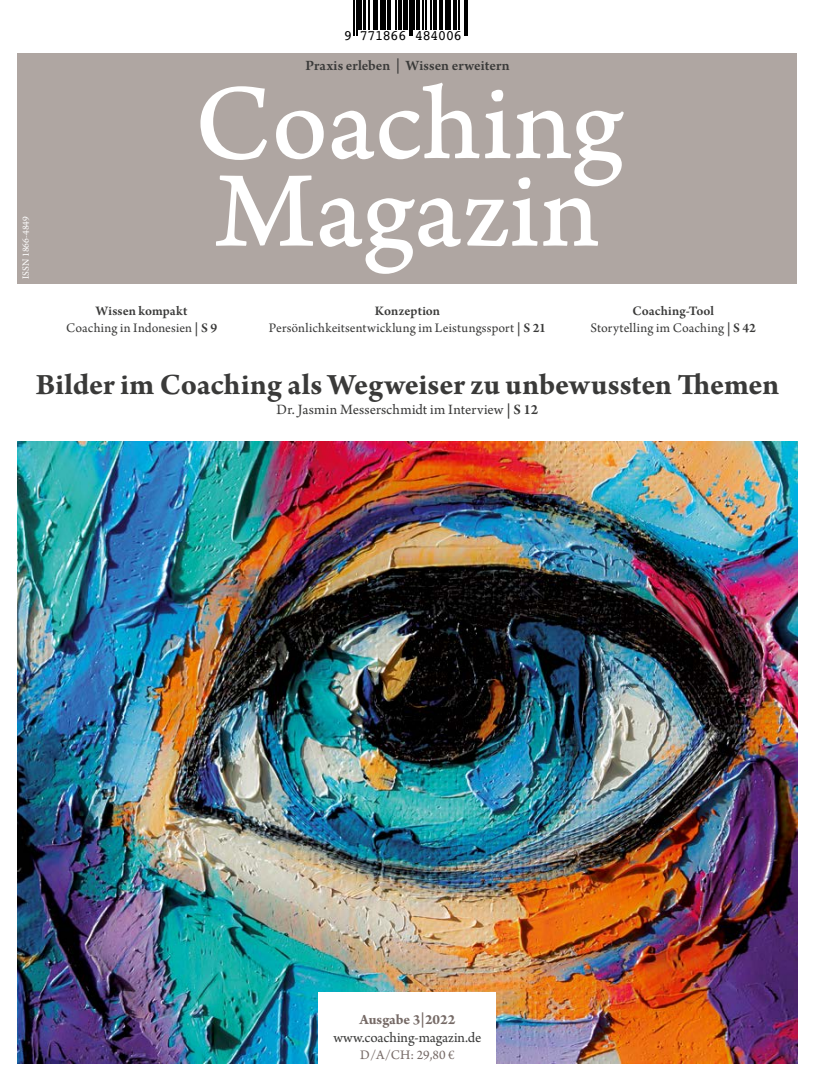
<style>
.page{position:relative;width:815px;height:1081px;background:#fff}
.page>*{position:absolute;margin:0;border:0;box-sizing:border-box;transform-origin:0 0}
.t1{font:112.5px/87.5px "Arno Pro Caption";color:#fff}
.t2{font:700 31.25px "Arno Pro";color:#3a3a39}
.t3{font:15px "Arno Pro";color:#3a3a39}
.t4{font:600 15px "Arno Pro";color:#3a3a39}
.t5{font:700 15px "Arno Pro";color:#766a66}
.t6{font:14.38px "Courier";letter-spacing:-.06em;color:#000}
.t7{font:13.75px/16.5px "Arno Pro";letter-spacing:.01em;color:#3a3a39;text-align:center}
.t8{font:13.75px "Arno Pro";color:#766a66}
.t9{font:10px "Arno Pro";color:#fff}
.s1{font-weight:600}
</style>
<div class="page">
<div style="left:18px;top:53px;width:779px;height:230px;background:#afa6a2"></div>
<img style="left:18px;top:442px;width:779px;height:621px">
<div style="left:319px;top:992px;width:177px;height:89px;background:#fff"></div>
<hr style="left:354px;top:0;width:1px;height:35px;background:#000">
<hr style="left:356px;top:0;width:1px;height:35px;background:#000">
<hr style="left:358px;top:0;width:4px;height:30px;background:#000">
<hr style="left:363px;top:0;width:3px;height:30px;background:#000">
<hr style="left:368px;top:0;width:1px;height:30px;background:#000">
<hr style="left:373px;top:0;width:1px;height:30px;background:#000">
<hr style="left:375px;top:0;width:3px;height:30px;background:#000">
<hr style="left:380px;top:0;width:3px;height:30px;background:#000">
<hr style="left:384px;top:0;width:2px;height:30px;background:#000">
<hr style="left:387px;top:0;width:4px;height:30px;background:#000">
<hr style="left:396px;top:0;width:1px;height:30px;background:#000">
<hr style="left:398px;top:0;width:1px;height:30px;background:#000">
<hr style="left:401px;top:0;width:1px;height:30px;background:#000">
<div style="left:403px;top:0;width:5px;height:30px;background:#000"></div>
<hr style="left:409px;top:0;width:1px;height:35px;background:#000">
<hr style="left:411px;top:0;width:2px;height:35px;background:#000">
<hr style="left:414px;top:0;width:1px;height:30px;background:#000">
<hr style="left:416px;top:0;width:4px;height:30px;background:#000">
<hr style="left:422px;top:0;width:1px;height:30px;background:#000">
<hr style="left:426px;top:0;width:1px;height:30px;background:#000">
<hr style="left:431px;top:0;width:1px;height:30px;background:#000">
<hr style="left:433px;top:0;width:4px;height:30px;background:#000">
<hr style="left:439px;top:0;width:4px;height:30px;background:#000">
<hr style="left:445px;top:0;width:1px;height:30px;background:#000">
<hr style="left:447px;top:0;width:4px;height:30px;background:#000">
<hr style="left:453px;top:0;width:2px;height:30px;background:#000">
<hr style="left:456px;top:0;width:1px;height:30px;background:#000">
<hr style="left:458px;top:0;width:1px;height:30px;background:#000">
<hr style="left:464px;top:0;width:1px;height:35px;background:#000">
<hr style="left:467px;top:0;width:1px;height:35px;background:#000">
<p class="t9" style="left:20px;top:279px;width:64px;rotate:-90deg">ISSN 1866-4849</p>
<p class="t6" style="left:344px;top:24px;width:120px">9 771866 484006</p>
<p class="t4" style="left:305px;top:57px;width:206px">Praxis erleben | Wissen erweitern</p>
<h1 class="t1" style="left:194px;top:85px;width:432px">Coaching<br>Magazin</h1>
<p class="t7" style="left:66px;top:304px;width:153px"><span class="s1">Wissen kompakt<br></span>Coaching in Indonesien <span class="s1">| S 9</span></p>
<p class="t7" style="left:590px;top:304px;width:167px"><span class="s1">Coaching-Tool<br></span>Storytelling im Coaching <span class="s1">| S 42</span></p>
<p class="t7" style="left:269px;top:304px;width:279px"><span class="s1">Konzeption<br></span>Persönlichkeitsentwicklung im Leistungssport <span class="s1">| S 21</span></p>
<h2 class="t2" style="left:36px;top:366px;width:745px">Bilder im Coaching als Wegweiser zu unbewussten Themen</h2>
<p class="t3" style="left:277px;top:401px;width:263px">Dr. Jasmin Messerschmidt im Interview <span class="s1">| S 12</span></p>
<p class="t5" style="left:359px;top:1011px;width:98px">Ausgabe 3|2022</p>
<p class="t3" style="left:333px;top:1028px;width:150px">www.coaching-magazin.de</p>
<p class="t8" style="left:360px;top:1047px;width:96px">D/A/CH: 29,80 €</p>
</div>
